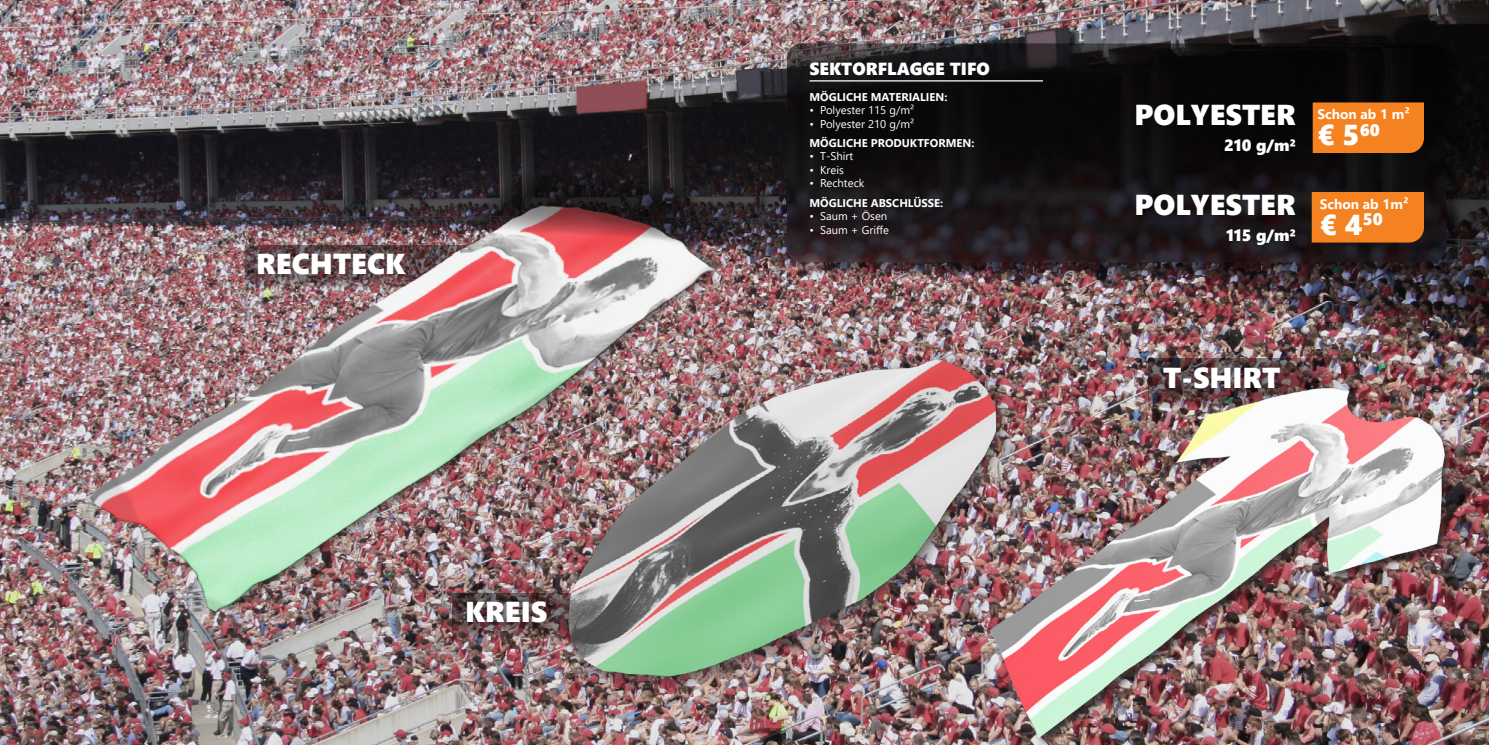
<style>
.page{position:relative;width:1489px;height:745px;background:#fff}
.page>*{position:absolute;margin:0;border:0;box-sizing:border-box;transform-origin:0 0}
.t1{font:28.75px "Segoe UI Black";color:#fff}
.t2{font:28.75px "Segoe UI Black";color:#fff}
.t3{font:17.5px "Segoe UI Black";color:#fff}
.t4{font:16.25px "Segoe UI Black";color:#fff}
.t5{font:700 13.75px "Segoe UI";color:#fff}
.t6{font:11.25px "Segoe UI";color:#fff}
.t7{font:700 11.25px "Segoe UI";color:#fff}
.s1{font-style:inherit}
</style>
<div class="page">
<img style="left:0;top:0;width:1488px;height:744px">
<img style="left:1148px;top:358px;width:193px;height:24px">
<img style="left:0;top:179px;width:809px;height:481px">
<img style="left:244px;top:170px;width:514px;height:122px">
<div style="left:788px;top:45px;width:674px;height:233px;background:#231f20;opacity:.75"></div>
<svg style="left:787px;top:43px;width:659px;height:219px;background:#141112"></svg>
<img style="left:941px;top:382px;width:547px;height:362px">
<div style="left:558px;top:349px;width:457px;height:346px;background:#231f20;opacity:.75"></div>
<img style="left:545px;top:337px;width:457px;height:357px">
<hr style="left:809px;top:80px;width:233px;height:1px;background:#fff">
<div style="left:1311px;top:192px;width:112px;height:50px;background:#f58220"></div>
<div style="left:1312px;top:102px;width:111px;height:51px;background:#f58220"></div>
<h1 class="t1" style="left:256px;top:243px;width:150px">RECHTECK</h1>
<h1 class="t1" style="left:465px;top:590px;width:83px">KREIS</h1>
<h2 class="t3" style="left:809px;top:56px;width:182px">SEKTORFLAGGE TIFO</h2>
<p class="t7" style="left:809px;top:86px;width:139px">MÖGLICHE MATERIALIEN:</p>
<p class="t6" style="left:809px;top:99px;width:106px">• Polyester 115 g/m²</p>
<p class="t6" style="left:809px;top:113px;width:106px">• Polyester 210 g/m²</p>
<p class="t7" style="left:809px;top:132px;width:166px">MÖGLICHE PRODUKTFORMEN:</p>
<p class="t6" style="left:809px;top:146px;width:45px">• T-Shirt</p>
<p class="t6" style="left:809px;top:159px;width:36px">• Kreis</p>
<p class="t6" style="left:809px;top:173px;width:56px">• Rechteck</p>
<p class="t7" style="left:809px;top:192px;width:135px">MÖGLICHE ABSCHLÜSSE:</p>
<p class="t6" style="left:809px;top:205px;width:79px">• Saum + Ösen</p>
<p class="t6" style="left:809px;top:219px;width:81px">• Saum + Griffe</p>
<h1 class="t1" style="left:1134px;top:94px;width:163px">POLYESTER</h1>
<h3 class="t4" style="left:1224px;top:134px;width:73px"><span class="s1">210</span> g/m²</h3>
<h1 class="t1" style="left:1134px;top:183px;width:163px">POLYESTER</h1>
<h3 class="t4" style="left:1225px;top:223px;width:71px"><span class="s1">115</span> g/m²</h3>
<p class="t5" style="left:1317px;top:101px;width:94px">Schon ab 1 m²</p>
<h1 class="t2" style="left:1317px;top:114px;width:64px">€ 5<sup>60</sup></h1>
<p class="t5" style="left:1319px;top:190px;width:90px">Schon ab 1m²</p>
<h1 class="t2" style="left:1319px;top:204px;width:65px">€ 4<sup>50</sup></h1>
<h1 class="t1" style="left:1162px;top:356px;width:119px">T-SHIRT</h1>
</div>
